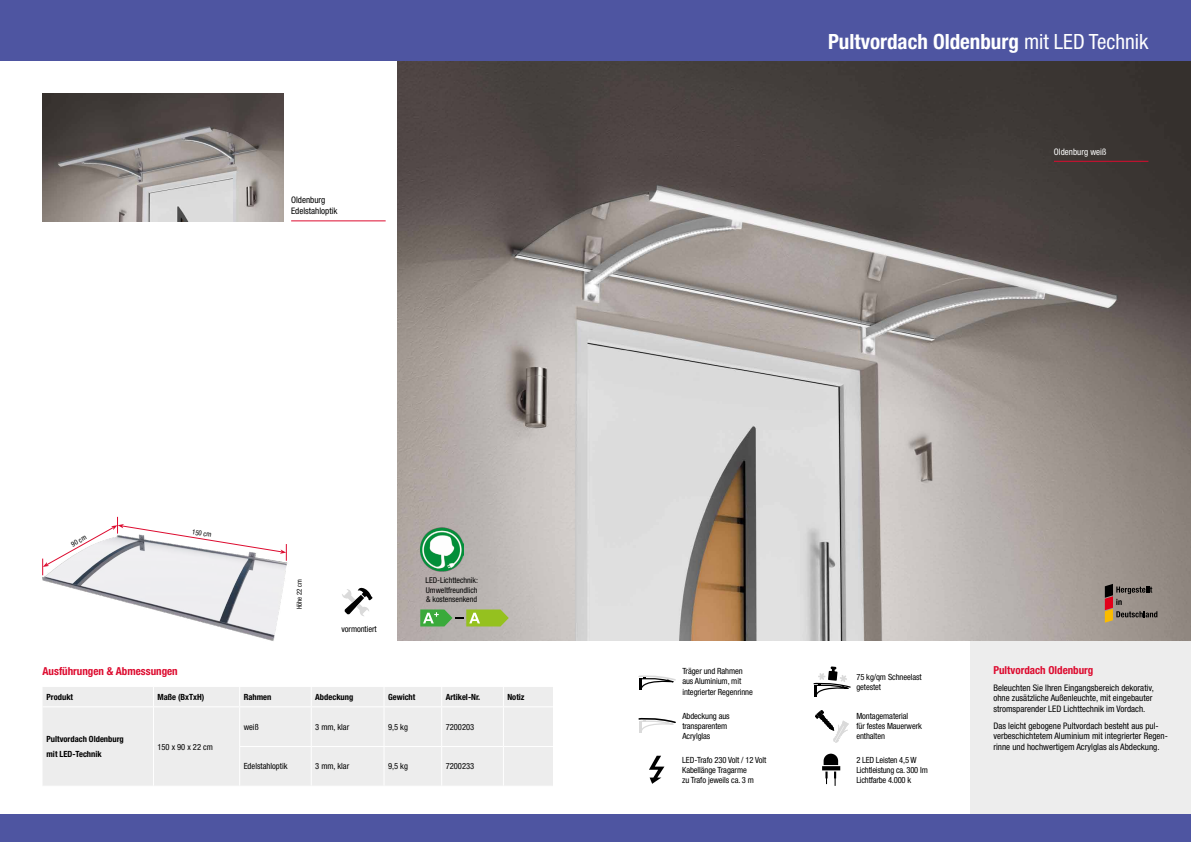
<style>
.page{position:relative;width:1191px;height:842px;background:#fff}
.page>*{position:absolute;margin:0;border:0;box-sizing:border-box;transform-origin:0 0}
.t1{font:700 condensed 21px "Helvetica Neue LT Pro";color:#fff}
.t2{font:700 condensed 11px "Helvetica Neue LT Pro";color:#dd0b2f}
.t3{font:condensed 9px/10.8px "Helvetica Neue LT Pro";color:#000}
.t4{font:condensed 9px "Helvetica Neue LT Pro";color:#fff}
.t5{font:condensed 8.5px/10.2px "Helvetica Neue LT Pro";letter-spacing:-.01em;color:#000}
.t6{font:700 condensed 8.5px/15px "Helvetica Neue LT Pro";color:#000}
.t7{font:condensed 8px/9.6px "Helvetica Neue LT Pro";color:#000;text-align:justify}
.t8{font:condensed 7px "Helvetica Neue LT Pro";color:#000}
.t9{font:condensed 7px "Helvetica Neue LT Pro";color:#000;scale:.95 1}
.s1{font-weight:400}
</style>
<div class="page">
<div style="left:970px;top:549px;width:221px;height:281px;background:#ededed"></div>
<img style="left:398px;top:61px;width:793px;height:580px">
<div style="left:0;top:0;width:596px;height:61px;background:#4e55a1"></div>
<div style="left:595px;top:0;width:596px;height:61px;background:#4e55a1"></div>
<img style="left:43px;top:94px;width:240px;height:127px">
<img style="left:43px;top:563px;width:245px;height:78px">
<svg style="left:1104px;top:584px;width:53px;height:39px;background:#887467"></svg>
<img style="left:420px;top:527px;width:43px;height:45px">
<hr style="left:291px;top:221px;width:95px;height:1px;background:#dd0b2f">
<hr style="left:1054px;top:161px;width:94px;height:1px;background:#dd0b2f">
<svg style="left:42px;top:517px;width:245px;height:58px"></svg>
<div style="left:43px;top:687px;width:510px;height:99px;background:#ededed"></div>
<hr style="left:43px;top:706px;width:110px;height:1px;background:#fff">
<hr style="left:153px;top:706px;width:87px;height:1px;background:#fff">
<hr style="left:153px;top:707px;width:1px;height:39px;background:#fff">
<hr style="left:240px;top:706px;width:71px;height:1px;background:#fff">
<hr style="left:239px;top:707px;width:1px;height:39px;background:#fff">
<hr style="left:311px;top:706px;width:73px;height:1px;background:#fff">
<hr style="left:311px;top:707px;width:1px;height:39px;background:#fff">
<hr style="left:384px;top:706px;width:58px;height:1px;background:#fff">
<hr style="left:383px;top:707px;width:1px;height:39px;background:#fff">
<hr style="left:442px;top:706px;width:61px;height:1px;background:#fff">
<hr style="left:441px;top:707px;width:1px;height:39px;background:#fff">
<hr style="left:503px;top:706px;width:50px;height:1px;background:#fff">
<hr style="left:503px;top:707px;width:1px;height:39px;background:#fff">
<hr style="left:153px;top:746px;width:1px;height:40px;background:#fff">
<hr style="left:239px;top:746px;width:72px;height:1px;background:#fff">
<hr style="left:239px;top:747px;width:1px;height:39px;background:#fff">
<hr style="left:311px;top:746px;width:73px;height:1px;background:#fff">
<hr style="left:311px;top:747px;width:1px;height:39px;background:#fff">
<hr style="left:384px;top:746px;width:58px;height:1px;background:#fff">
<hr style="left:383px;top:747px;width:1px;height:39px;background:#fff">
<hr style="left:442px;top:746px;width:61px;height:1px;background:#fff">
<hr style="left:441px;top:747px;width:1px;height:39px;background:#fff">
<hr style="left:503px;top:746px;width:50px;height:1px;background:#fff">
<hr style="left:503px;top:747px;width:1px;height:39px;background:#fff">
<svg style="left:638px;top:675px;width:38px;height:15px"></svg>
<svg style="left:638px;top:717px;width:38px;height:16px"></svg>
<svg style="left:813px;top:666px;width:38px;height:31px"></svg>
<svg style="left:815px;top:710px;width:34px;height:33px"></svg>
<svg style="left:834px;top:726px;width:10px;height:16px"></svg>
<svg style="left:649px;top:756px;width:15px;height:28px"></svg>
<svg style="left:822px;top:754px;width:18px;height:32px"></svg>
<svg style="left:342px;top:587px;width:30px;height:29px"></svg>
<svg style="left:420px;top:609px;width:89px;height:17px;background:#8bb95c"></svg>
<div style="left:0;top:814px;width:1191px;height:28px;background:#4e55a1"></div>
<p class="t3" style="left:291px;top:195px;width:48px">Oldenburg<br>Edelstahloptik</p>
<p class="t8" style="left:70px;top:541px;width:18px;rotate:-29deg">90 cm</p>
<p class="t8" style="left:193px;top:527px;width:21px;rotate:9deg">150 cm</p>
<p class="t2" style="left:43px;top:665px;width:137px">Ausführungen &amp; Abmessungen</p>
<p class="t9" style="left:295px;top:609px;width:33px;rotate:-90deg">Höhe 22 cm</p>
<p class="t5" style="left:341px;top:623px;width:37px">vormontiert</p>
<p class="t7" style="left:425px;top:575px;width:54px">LED-Lichttechnik:<br>Umweltfreundlich &amp; kostensenkend</p>
<p class="t6" style="left:46px;top:689px;width:28px">Produkt</p>
<p class="t6" style="left:157px;top:689px;width:49px">Maße (BxTxH)</p>
<p class="t6" style="left:244px;top:689px;width:29px">Rahmen</p>
<p class="t6" style="left:315px;top:689px;width:40px">Abdeckung</p>
<p class="t6" style="left:388px;top:689px;width:29px">Gewicht</p>
<p class="t6" style="left:446px;top:689px;width:36px">Artikel-Nr.</p>
<p class="t6" style="left:507px;top:689px;width:19px">Notiz</p>
<p class="t6" style="left:46px;top:732px;width:79px">Pultvordach Oldenburg mit LED-Technik</p>
<p class="t5" style="left:157px;top:741px;width:57px">150 x 90 x 22 cm</p>
<p class="t5" style="left:244px;top:721px;width:16px">weiß</p>
<p class="t5" style="left:315px;top:721px;width:35px">3 mm, klar</p>
<p class="t5" style="left:388px;top:721px;width:21px">9,5 kg</p>
<p class="t5" style="left:446px;top:721px;width:30px">7200203</p>
<p class="t5" style="left:244px;top:761px;width:45px">Edelstahloptik</p>
<p class="t5" style="left:315px;top:761px;width:35px">3 mm, klar</p>
<p class="t5" style="left:388px;top:761px;width:21px">9,5 kg</p>
<p class="t5" style="left:446px;top:761px;width:30px">7200233</p>
<h1 class="t1" style="left:828px;top:29px;width:322px">Pultvordach Oldenburg <span class="s1">mit LED Technik</span></h1>
<p class="t4" style="left:1054px;top:147px;width:54px">Oldenburg weiß</p>
<p class="t5" style="left:682px;top:666px;width:72px">Träger und Rahmen aus Aluminium, mit integrierter Regenrinne</p>
<p class="t5" style="left:682px;top:711px;width:49px">Abdeckung aus transparentem<br>Acrylglas</p>
<p class="t5" style="left:856px;top:672px;width:67px">75 kg/qm Schneelast getestet</p>
<p class="t5" style="left:856px;top:711px;width:67px">Montagematerial<br>für festes Mauerwerk enthalten</p>
<p class="t5" style="left:682px;top:754px;width:86px">LED-Trafo 230 Volt / 12 Volt<br>Kabellänge Tragarme<br>zu Trafo jeweils ca. 3 m</p>
<p class="t5" style="left:856px;top:754px;width:73px">2 LED Leisten 4,5 W<br>Lichtleistung ca. 300 Im<br>Lichtfarbe 4.000 k</p>
<p class="t2" style="left:993px;top:664px;width:101px">Pultvordach Oldenburg</p>
<p class="t3" style="left:993px;top:682px;width:162px">Beleuchten Sie Ihren Eingangsbereich dekorativ, ohne zusätzliche Außenleuchte, mit eingebauter stromsparender LED Lichttechnik im Vordach.</p>
<p class="t3" style="left:993px;top:720px;width:176px">Das leicht gebogene Pultvordach besteht aus pul&shy;verbeschichtetem Aluminium mit integrierter Regen&shy;rinne und hochwertigem Acrylglas als Abdeckung.</p>
</div>
